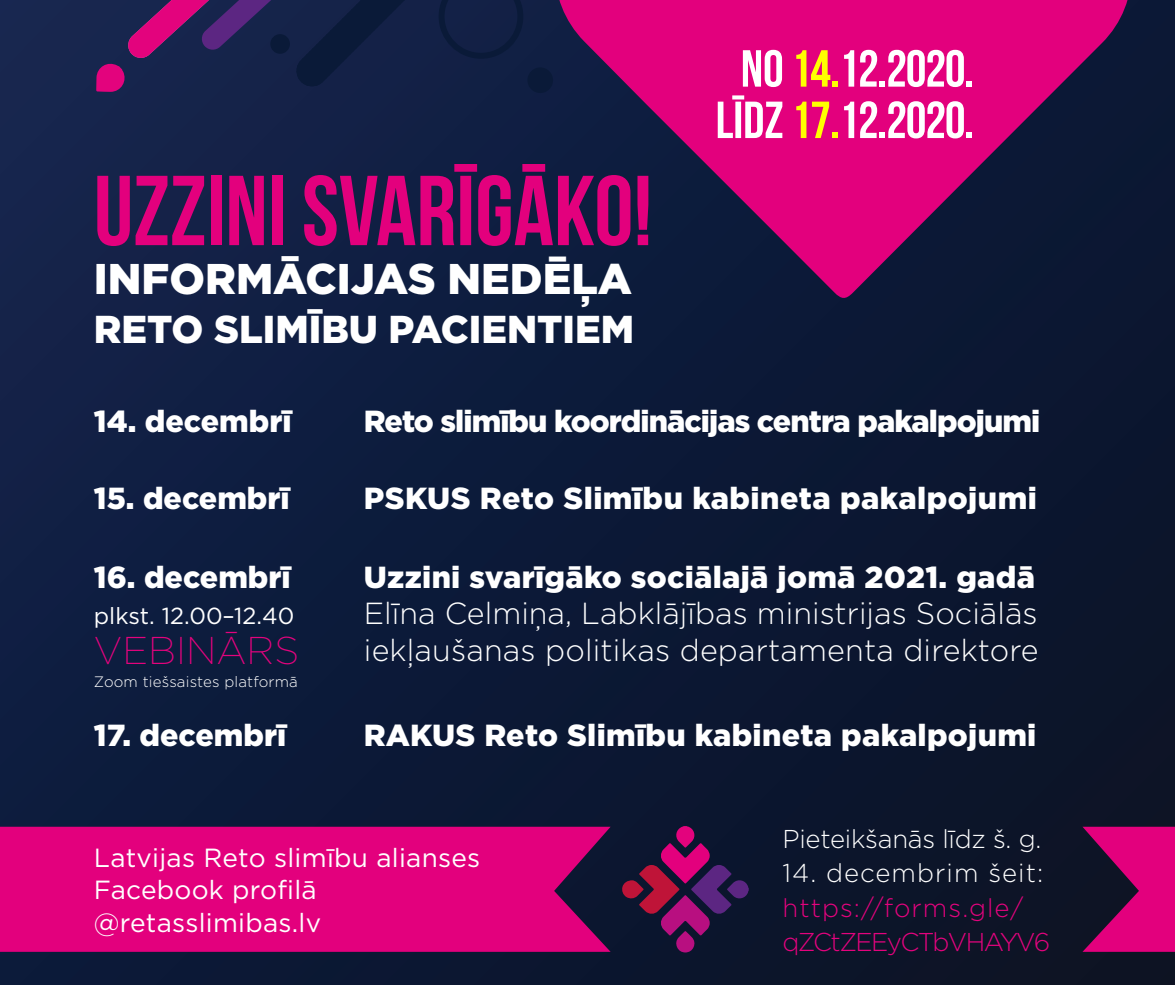
<style>
.page{position:relative;width:1175px;height:985px;background:#fff}
.page>*{position:absolute;margin:0;border:0;box-sizing:border-box;transform-origin:0 0}
.t1{font:99px "Bebas Neue";color:#e3007d}
.t2{font:52px/51.4px "Bebas Neue";letter-spacing:-.02em;color:#fff;text-align:center}
.t3{font:900 43px "Gotham";color:#fff}
.t4{font:900 38.88px "Gotham";color:#fff}
.t5{font:200 38.75px "Gotham";color:#e3037d}
.t6{font:900 30.5px "Gotham";color:#fff}
.t7{font:300 30.5px/36.6px "Gotham";color:#fff}
.t8{font:900 30.5px "Gotham";letter-spacing:-.03em;color:#fff}
.t9{font:26.25px/32.6px "Gotham";letter-spacing:.01em;color:#fff}
.t10{font:300 25.75px/34.4px "Gotham";letter-spacing:-.06em;color:#e3037d}
.t11{font:300 25.75px "Gotham";letter-spacing:-.01em;color:#fff}
.t12{font:300 25.75px "Gotham";letter-spacing:.04em;color:#fff}
.t13{font:23.25px "Gotham";color:#fff}
.t14{font:300 15.12px "Gotham";letter-spacing:.01em;color:#fff}
.s1{color:#ff0}
</style>
<div class="page">
<div style="left:0;top:0;width:1175px;height:985px;background:linear-gradient(to right,#112046,#0a1329)"></div>
<svg style="left:544px;top:0;width:588px;height:300px;background:#7a0c5b"></svg>
<div style="left:0;top:827px;width:611px;height:125px;background:#e3007d"></div>
<svg style="left:1082px;top:827px;width:93px;height:125px;background:#a00661"></svg>
<svg style="left:405px;top:0;width:9px;height:88px"></svg>
<hr style="left:295px;top:86px;width:110px;height:2px;background:#0a1a38">
<hr style="left:295px;top:85px;width:110px;height:1px;background:#0a1a38">
<hr style="left:295px;top:84px;width:110px;height:1px;background:#0a1a38">
<hr style="left:295px;top:83px;width:110px;height:1px;background:#0a1a38">
<hr style="left:295px;top:82px;width:110px;height:1px;background:#0a1a38">
<hr style="left:295px;top:81px;width:110px;height:1px;background:#0a1a38">
<hr style="left:295px;top:80px;width:110px;height:1px;background:#0a1a38">
<hr style="left:295px;top:79px;width:110px;height:1px;background:#0a1a38">
<hr style="left:295px;top:78px;width:110px;height:1px;background:#0a1a38">
<hr style="left:295px;top:77px;width:110px;height:1px;background:#0a1a38">
<hr style="left:295px;top:76px;width:110px;height:1px;background:#0a1a38">
<hr style="left:295px;top:75px;width:110px;height:1px;background:#0a1a38">
<hr style="left:295px;top:74px;width:110px;height:1px;background:#0a1a38">
<hr style="left:295px;top:73px;width:110px;height:1px;background:#0a1a38">
<hr style="left:295px;top:72px;width:110px;height:1px;background:#0a1a38">
<hr style="left:295px;top:71px;width:110px;height:1px;background:#0a1a38">
<hr style="left:295px;top:70px;width:110px;height:1px;background:#0a1a38">
<hr style="left:295px;top:69px;width:110px;height:1px;background:#0a1a38">
<hr style="left:295px;top:68px;width:110px;height:1px;background:#0a1a38">
<hr style="left:295px;top:67px;width:110px;height:1px;background:#0a1a38">
<hr style="left:295px;top:66px;width:110px;height:1px;background:#0a1a38">
<hr style="left:295px;top:65px;width:110px;height:1px;background:#0a1a38">
<hr style="left:295px;top:64px;width:110px;height:1px;background:#0a1a38">
<hr style="left:295px;top:63px;width:110px;height:1px;background:#0a1a38">
<hr style="left:295px;top:62px;width:110px;height:1px;background:#0a1a38">
<hr style="left:295px;top:61px;width:110px;height:1px;background:#0a1a38">
<hr style="left:295px;top:60px;width:110px;height:1px;background:#0a1a38">
<hr style="left:295px;top:59px;width:110px;height:1px;background:#0a1a38">
<hr style="left:295px;top:58px;width:110px;height:1px;background:#0a1a38">
<hr style="left:295px;top:57px;width:110px;height:1px;background:#0a1a38">
<hr style="left:295px;top:56px;width:110px;height:1px;background:#0a1a38">
<hr style="left:295px;top:55px;width:110px;height:1px;background:#0a1a38">
<hr style="left:295px;top:54px;width:110px;height:1px;background:#0a1a38">
<hr style="left:295px;top:53px;width:110px;height:1px;background:#0a1a38">
<hr style="left:295px;top:52px;width:110px;height:1px;background:#0a1a38">
<hr style="left:295px;top:51px;width:110px;height:1px;background:#0a1a38">
<hr style="left:295px;top:50px;width:110px;height:1px;background:#0a1a38">
<hr style="left:295px;top:49px;width:110px;height:1px;background:#0a1a38">
<hr style="left:295px;top:48px;width:110px;height:1px;background:#0a1a38">
<hr style="left:295px;top:47px;width:110px;height:1px;background:#0a1a38">
<hr style="left:295px;top:46px;width:110px;height:1px;background:#0a1a38">
<hr style="left:295px;top:45px;width:110px;height:1px;background:#0a1a38">
<hr style="left:295px;top:44px;width:110px;height:1px;background:#0a1a38">
<hr style="left:295px;top:43px;width:110px;height:1px;background:#0a1a38">
<hr style="left:295px;top:42px;width:110px;height:1px;background:#0a1a38">
<hr style="left:295px;top:41px;width:110px;height:1px;background:#0a1a38">
<hr style="left:295px;top:40px;width:110px;height:1px;background:#0a1a38">
<hr style="left:295px;top:39px;width:110px;height:1px;background:#0a1a38">
<hr style="left:295px;top:38px;width:110px;height:1px;background:#0a1a38">
<hr style="left:295px;top:37px;width:110px;height:1px;background:#0a1a38">
<hr style="left:295px;top:36px;width:110px;height:1px;background:#0a1a38">
<hr style="left:295px;top:35px;width:110px;height:1px;background:#0a1a38">
<hr style="left:295px;top:34px;width:110px;height:1px;background:#0a1a38">
<hr style="left:295px;top:33px;width:110px;height:1px;background:#0a1a38">
<hr style="left:295px;top:32px;width:110px;height:1px;background:#0a1a38">
<hr style="left:295px;top:31px;width:110px;height:1px;background:#0a1a38">
<hr style="left:295px;top:30px;width:110px;height:1px;background:#0a1a38">
<hr style="left:295px;top:29px;width:110px;height:1px;background:#0a1a38">
<hr style="left:295px;top:28px;width:110px;height:1px;background:#0a1a38">
<hr style="left:295px;top:27px;width:110px;height:1px;background:#0a1a38">
<hr style="left:295px;top:26px;width:110px;height:1px;background:#0a1a38">
<hr style="left:295px;top:25px;width:110px;height:1px;background:#0a1a38">
<hr style="left:295px;top:24px;width:110px;height:1px;background:#0a1a38">
<hr style="left:295px;top:23px;width:110px;height:1px;background:#0a1a38">
<hr style="left:295px;top:22px;width:110px;height:1px;background:#0a1a38">
<hr style="left:295px;top:21px;width:110px;height:1px;background:#0a1a38">
<hr style="left:295px;top:20px;width:110px;height:1px;background:#0a1a38">
<hr style="left:295px;top:19px;width:110px;height:1px;background:#0a1a38">
<hr style="left:295px;top:18px;width:110px;height:1px;background:#0a1a38">
<hr style="left:295px;top:17px;width:110px;height:1px;background:#0a1a38">
<hr style="left:295px;top:16px;width:110px;height:1px;background:#0a1a38">
<hr style="left:295px;top:15px;width:110px;height:1px;background:#0a1a38">
<hr style="left:295px;top:14px;width:110px;height:1px;background:#0a1a38">
<hr style="left:295px;top:13px;width:110px;height:1px;background:#0a1a38">
<hr style="left:295px;top:12px;width:110px;height:1px;background:#0a1a38">
<hr style="left:295px;top:11px;width:110px;height:1px;background:#0a1a38">
<hr style="left:295px;top:10px;width:110px;height:1px;background:#0a1a38">
<hr style="left:295px;top:9px;width:110px;height:1px;background:#0a1a38">
<hr style="left:295px;top:8px;width:110px;height:1px;background:#0a1a38">
<hr style="left:295px;top:7px;width:110px;height:1px;background:#0a1a38">
<hr style="left:295px;top:6px;width:110px;height:1px;background:#0a1a38">
<hr style="left:295px;top:5px;width:110px;height:1px;background:#0a1a38">
<hr style="left:295px;top:4px;width:110px;height:1px;background:#0a1a38">
<hr style="left:295px;top:3px;width:110px;height:1px;background:#0a1a38">
<hr style="left:295px;top:2px;width:110px;height:1px;background:#0a1a38">
<hr style="left:295px;top:1px;width:110px;height:1px;background:#0a1a38">
<hr style="left:295px;top:0;width:110px;height:1px;background:#0a1a38">
<div style="left:527px;top:67px;width:26px;height:26px;background:#0a1a38;border-radius:50%"></div>
<div style="left:270px;top:34px;width:20px;height:20px;background:#0a1a38;border-radius:50%"></div>
<svg style="left:439px;top:0;width:84px;height:59px;background:#101f42"></svg>
<svg style="left:96px;top:0;width:191px;height:92px;background:#3a1f57"></svg>
<svg style="left:621px;top:826px;width:128px;height:127px;background:#411443"></svg>
<h1 class="t1" style="left:94px;top:157px;width:560px">UZZINI SVARĪGĀKO!</h1>
<h3 class="t3" style="left:94px;top:249px;width:540px">INFORMĀCIJAS NEDĒĻA</h3>
<p class="t4" style="left:94px;top:303px;width:542px">RETO SLIMĪBU PACIENTIEM</p>
<h2 class="t2" style="left:716px;top:42px;width:260px">NO <span class="s1">14.</span>12.2020.<br>LĪDZ <span class="s1">17.</span>12.2020.</h2>
<p class="t6" style="left:94px;top:400px;width:199px">14. decembrī</p>
<p class="t8" style="left:364px;top:400px;width:678px">Reto slimību koordinācijas centra pakalpojumi</p>
<p class="t6" style="left:94px;top:477px;width:197px">15. decembrī</p>
<p class="t6" style="left:364px;top:477px;width:674px">PSKUS Reto Slimību kabineta pakalpojumi</p>
<p class="t6" style="left:94px;top:556px;width:198px">16. decembrī</p>
<p class="t6" style="left:364px;top:556px;width:673px">Uzzini svarīgāko sociālajā jomā 2021. gadā</p>
<p class="t13" style="left:94px;top:601px;width:202px">plkst. 12.00–12.40</p>
<p class="t7" style="left:364px;top:594px;width:676px">Elīna Celmiņa, Labklājības ministrijas Sociālās iekļaušanas politikas departamenta direktore</p>
<p class="t5" style="left:94px;top:626px;width:207px">VEBINĀRS</p>
<p class="t14" style="left:94px;top:672px;width:206px">Zoom tiešsaistes platformā</p>
<p class="t6" style="left:94px;top:714px;width:194px">17. decembrī</p>
<p class="t6" style="left:364px;top:714px;width:674px">RAKUS Reto Slimību kabineta pakalpojumi</p>
<p class="t9" style="left:94px;top:841px;width:388px">Latvijas Reto slimību alianses<br>Facebook profilā @retasslimibas.lv</p>
<p class="t11" style="left:783px;top:823px;width:260px">Pieteikšanās līdz š. g.</p>
<p class="t12" style="left:783px;top:857px;width:262px">14. decembrim šeit:</p>
<p class="t10" style="left:783px;top:890px;width:270px">https://forms.gle/ qZCtZEEyCTbVHAYV6</p>
</div>
